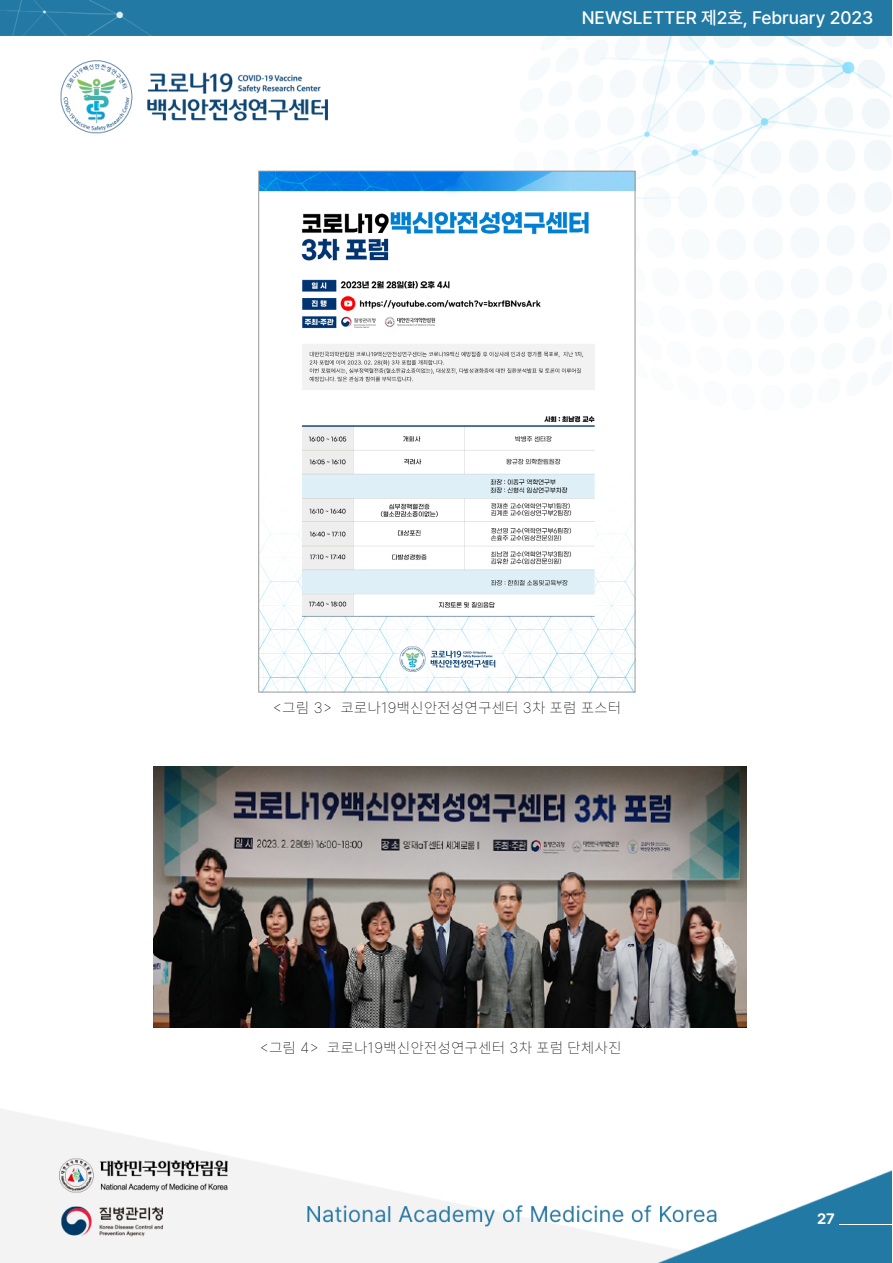
<style>
.page{position:relative;width:893px;height:1263px;background:#fff}
.page>*{position:absolute;margin:0;border:0;box-sizing:border-box;transform-origin:0 0}
.t1{font:500 18px "Pretendard";color:#fff}
.t2{font:100 15px "Pretendard";letter-spacing:.04em;color:#000}
.t3{font:700 15px "Pretendard";color:#fff}
</style>
<div class="page">
<img style="left:0;top:0;width:892px;height:1263px">
<hr style="left:839px;top:1224px;width:54px;height:1px;background:#fff">
<img style="left:261px;top:173px;width:372px;height:517px">
<img style="left:154px;top:767px;width:592px;height:261px">
<p class="t1" style="left:582px;top:5px;width:293px">NEWSLETTER 제2호, February 2023</p>
<p class="t2" style="left:273px;top:697px;width:350px">&lt;그림 3&gt; 코로나19백신안전성연구센터 3차 포럼 포스터</p>
<p class="t2" style="left:260px;top:1038px;width:363px">&lt;그림 4&gt; 코로나19백신안전성연구센터 3차 포럼 단체사진</p>
<p class="t3" style="left:817px;top:1208px;width:19px">27</p>
</div>
